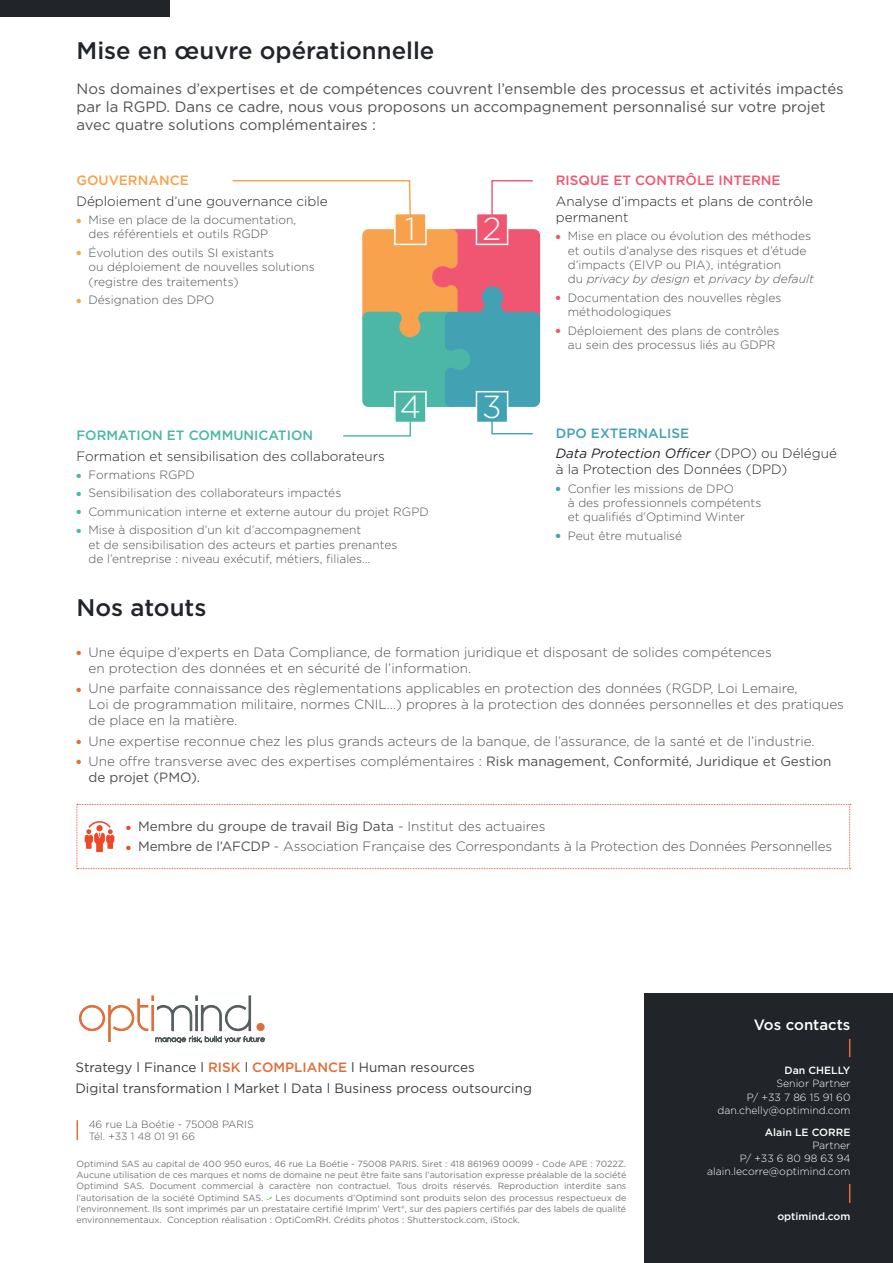
<style>
.page{position:relative;width:893px;height:1263px;background:#fff}
.page>*{position:absolute;margin:0;border:0;box-sizing:border-box;transform-origin:0 0}
.t1{font:300 31.95px "Gotham";color:#fff}
.t2{font:500 24px "Gotham";color:#212429}
.t3{font:15px/18px "Gotham";color:#515054}
.t4{font:500 15px "Gotham";color:#fff}
.t5{font:300 13.5px/16.2px "Gotham";color:#515054}
.t6{font:13.5px/16.2px "Gotham";color:#515054}
.t7{font:300 13.5px/16.2px "Gotham";color:#212429}
.t8{font:13.5px/21px "Gotham";color:#404144}
.t9{font:italic 13.5px/20.2px "Gotham";color:#212429}
.t10{font:500 13.5px "Gotham";color:#4cb7a5}
.t11{font:500 13.5px "Gotham";color:#f05671}
.t12{font:500 13.5px "Gotham";color:#f8a14d}
.t13{font:300 12px/14.4px "Gotham";color:#515054}
.t14{font:300 10.5px/13.2px "Gotham";color:#fff;text-align:right}
.t15{font:300 10.5px/12.6px "Gotham";color:#515054}
.t16{font:500 10.5px "Gotham";color:#fff}
.t17{font:9px/11.2px "Gotham";color:#777579;text-align:justify}
.s1{color:#f8a14d}
.s2{color:#4cb7a5}
.s3{color:#f05671}
.s4{font-style:italic}
.s5{font-weight:500;font-style:normal;color:#41a2b3}
.s6{font-weight:300;font-style:normal}
.s7{color:#41a2b3}
.s8{color:#de6f39}
.s9{font-weight:300}
.s10{color:#ef4829}
.s11{font-weight:400}
.s12{font-weight:500;color:#de6f39}
</style>
<div class="page">
<div style="left:0;top:0;width:170px;height:17px;background:#212429"></div>
<svg style="left:79px;top:995px;width:186px;height:48px"></svg>
<div style="left:645px;top:993px;width:248px;height:270px;background:#212429"></div>
<svg style="left:849px;top:1184px;width:1px;height:19px"></svg>
<svg style="left:77px;top:1120px;width:1px;height:20px"></svg>
<svg style="left:849px;top:1039px;width:1px;height:18px"></svg>
<svg style="left:77px;top:804px;width:774px;height:65px"></svg>
<svg style="left:362px;top:229px;width:178px;height:178px;background:#979789"></svg>
<div style="left:395px;top:214px;width:31px;height:30px;background:#f8a14d"></div>
<div style="left:394px;top:213px;width:33px;height:32px;border:2px solid #fff"></div>
<div style="left:476px;top:214px;width:32px;height:30px;background:#f05671"></div>
<div style="left:476px;top:213px;width:32px;height:32px;border:2px solid #fff"></div>
<div style="left:476px;top:392px;width:32px;height:30px;background:#41a2b3"></div>
<div style="left:476px;top:391px;width:32px;height:32px;border:2px solid #fff"></div>
<div style="left:395px;top:392px;width:31px;height:30px;background:#4cb7a5"></div>
<div style="left:394px;top:391px;width:33px;height:32px;border:2px solid #fff"></div>
<svg style="left:343px;top:419px;width:69px;height:18px"></svg>
<svg style="left:491px;top:418px;width:42px;height:17px"></svg>
<svg style="left:232px;top:180px;width:180px;height:37px"></svg>
<svg style="left:491px;top:180px;width:42px;height:37px"></svg>
<h2 class="t2" style="left:77px;top:35px;width:359px">Mise en œuvre opérationnelle</h2>
<p class="t3" style="left:77px;top:80px;width:769px">Nos domaines d’expertises et de compétences couvrent l’ensemble des processus et activités impactés par la RGPD. Dans ce cadre, nous vous proposons un accompagnement personnalisé sur votre projet avec quatre solutions complémentaires :</p>
<p class="t12" style="left:77px;top:172px;width:114px">GOUVERNANCE</p>
<p class="t7" style="left:77px;top:192px;width:253px">Déploiement d’une gouvernance cible</p>
<p class="t13" style="left:89px;top:212px;width:209px;text-indent:-12px"><span class="s1">●</span> Mise en place de la documentation, des référentiels et outils RGDP</p>
<p class="t13" style="left:89px;top:245px;width:228px;text-indent:-12px"><span class="s1">●</span> Évolution des outils SI existants<br>ou déploiement de nouvelles solutions (registre des traitements)</p>
<p class="t13" style="left:77px;top:292px;width:139px"><span class="s1">●</span> Désignation des DPO</p>
<h1 class="t1" style="left:405px;top:209px;width:12px">1</h1>
<h1 class="t1" style="left:483px;top:209px;width:20px">2</h1>
<h1 class="t1" style="left:400px;top:387px;width:23px">4</h1>
<h1 class="t1" style="left:482px;top:387px;width:21px">3</h1>
<p class="t10" style="left:77px;top:427px;width:238px">FORMATION ET COMMUNICATION</p>
<p class="t7" style="left:77px;top:447px;width:310px">Formation et sensibilisation des collaborateurs</p>
<p class="t13" style="left:77px;top:467px;width:120px"><span class="s2">●</span> Formations RGPD</p>
<p class="t13" style="left:77px;top:486px;width:266px"><span class="s2">●</span> Sensibilisation des collaborateurs impactés</p>
<p class="t13" style="left:77px;top:504px;width:354px"><span class="s2">●</span> Communication interne et externe autour du projet RGPD</p>
<p class="t13" style="left:89px;top:522px;width:310px;text-indent:-12px"><span class="s2">●</span> Mise à disposition d’un kit d’accompagnement<br>et de sensibilisation des acteurs et parties prenantes de l’entreprise : niveau exécutif, métiers, filiales…</p>
<p class="t11" style="left:556px;top:172px;width:226px">RISQUE ET CONTRÔLE INTERNE</p>
<p class="t7" style="left:556px;top:192px;width:259px">Analyse d’impacts et plans de contrôle permanent</p>
<p class="t13" style="left:568px;top:228px;width:247px;text-indent:-12px"><span class="s3">●</span> Mise en place ou évolution des méthodes et outils d’analyse des risques et d’étude d’impacts (EIVP ou PIA), intégration<br>du <span class="s4">privacy by design</span> et <span class="s4">privacy by default</span></p>
<p class="t13" style="left:568px;top:290px;width:215px;text-indent:-12px"><span class="s3">●</span> Documentation des nouvelles règles méthodologiques</p>
<p class="t13" style="left:568px;top:323px;width:213px;text-indent:-12px"><span class="s3">●</span> Déploiement des plans de contrôles au sein des processus liés au GDPR</p>
<p class="t9" style="left:556px;top:423px;width:282px"><span class="s5">DPO EXTERNALISE<br></span>Data Protection Officer <span class="s6">(DPO) ou Délégué</span></p>
<p class="t7" style="left:556px;top:461px;width:233px">à la Protection des Données (DPD)</p>
<p class="t13" style="left:568px;top:481px;width:195px;text-indent:-12px"><span class="s7">●</span> Confier les missions de DPO<br>à des professionnels compétents et qualifiés d’Optimind Winter</p>
<p class="t13" style="left:556px;top:528px;width:128px"><span class="s7">●</span> Peut être mutualisé</p>
<h2 class="t2" style="left:77px;top:592px;width:131px">Nos atouts</h2>
<p class="t5" style="left:89px;top:643px;width:685px;text-indent:-12px"><span class="s8">●</span> Une équipe d’experts en Data Compliance, de formation juridique et disposant de solides compétences en protection des données et en sécurité de l’information.</p>
<p class="t5" style="left:89px;top:680px;width:757px;text-indent:-12px"><span class="s8">●</span> Une parfaite connaissance des règlementations applicables en protection des données (RGDP, Loi Lemaire,<br>Loi de programmation militaire, normes CNIL…) propres à la protection des données personnelles et des pratiques de place en la matière.</p>
<p class="t5" style="left:77px;top:732px;width:740px"><span class="s8">●</span> Une expertise reconnue chez les plus grands acteurs de la banque, de l’assurance, de la santé et de l’industrie.</p>
<p class="t6" style="left:89px;top:753px;width:744px;text-indent:-12px"><span class="s8">●</span> <span class="s9">Une offre transverse avec des expertises complémentaires :</span> Risk management, Conformité, Juridique et Gestion de projet (PMO).</p>
<p class="t6" style="left:126px;top:818px;width:421px"><span class="s10">●</span> Membre du groupe de travail Big Data <span class="s9">- Institut des actuaires</span></p>
<p class="t5" style="left:126px;top:838px;width:708px"><span class="s10">●</span> <span class="s11">Membre de l’AFCDP</span> - Association Française des Correspondants à la Protection des Données Personnelles</p>
<p class="t8" style="left:75px;top:1057px;width:458px">Strategy l Finance l <span class="s12">RISK</span> l <span class="s12">COMPLIANCE</span> l Human resources<br>Digital transformation l Market l Data l Business process outsourcing</p>
<p class="t15" style="left:89px;top:1117px;width:167px">46 rue La Boétie - 75008 PARIS<br>Tél. +33 1 48 01 91 66</p>
<p class="t17" style="left:77px;top:1158px;width:551px">Optimind SAS au capital de 400 950 euros, 46 rue La Boétie - 75008 PARIS. Siret : 418 861969 00099 - Code APE : 7022Z.<br>Aucune utilisation de ces marques et noms de domaine ne peut être faite sans l’autorisation expresse préalable de la société Optimind SAS. Document commercial à caractère non contractuel. Tous droits réservés. Reproduction interdite sans l’autorisation de la société Optimind SAS.</p>
<p class="t17" style="left:77px;top:1191px;width:551px;text-indent:199px">Les documents d’Optimind sont produits selon des processus respectueux de l’environnement. Ils sont imprimés par un prestataire certifié Imprim’ Vert®, sur des papiers certifiés par des labels de qualité environnementaux. Conception réalisation : OptiComRH. Crédits photos : Shutterstock.com, iStock.</p>
<p class="t4" style="left:754px;top:1015px;width:98px">Vos contacts</p>
<p class="t16" style="left:784px;top:1063px;width:67px">Dan CHELLY</p>
<p class="t14" style="left:717px;top:1077px;width:135px">Senior Partner<br>P/ +33 7 86 15 91 60 dan.chelly@optimind.com</p>
<p class="t16" style="left:765px;top:1125px;width:87px">Alain LE CORRE</p>
<p class="t14" style="left:707px;top:1138px;width:145px">Partner<br>P/ +33 6 80 98 63 94 alain.lecorre@optimind.com</p>
<p class="t16" style="left:777px;top:1209px;width:75px">optimind.com</p>
</div>
